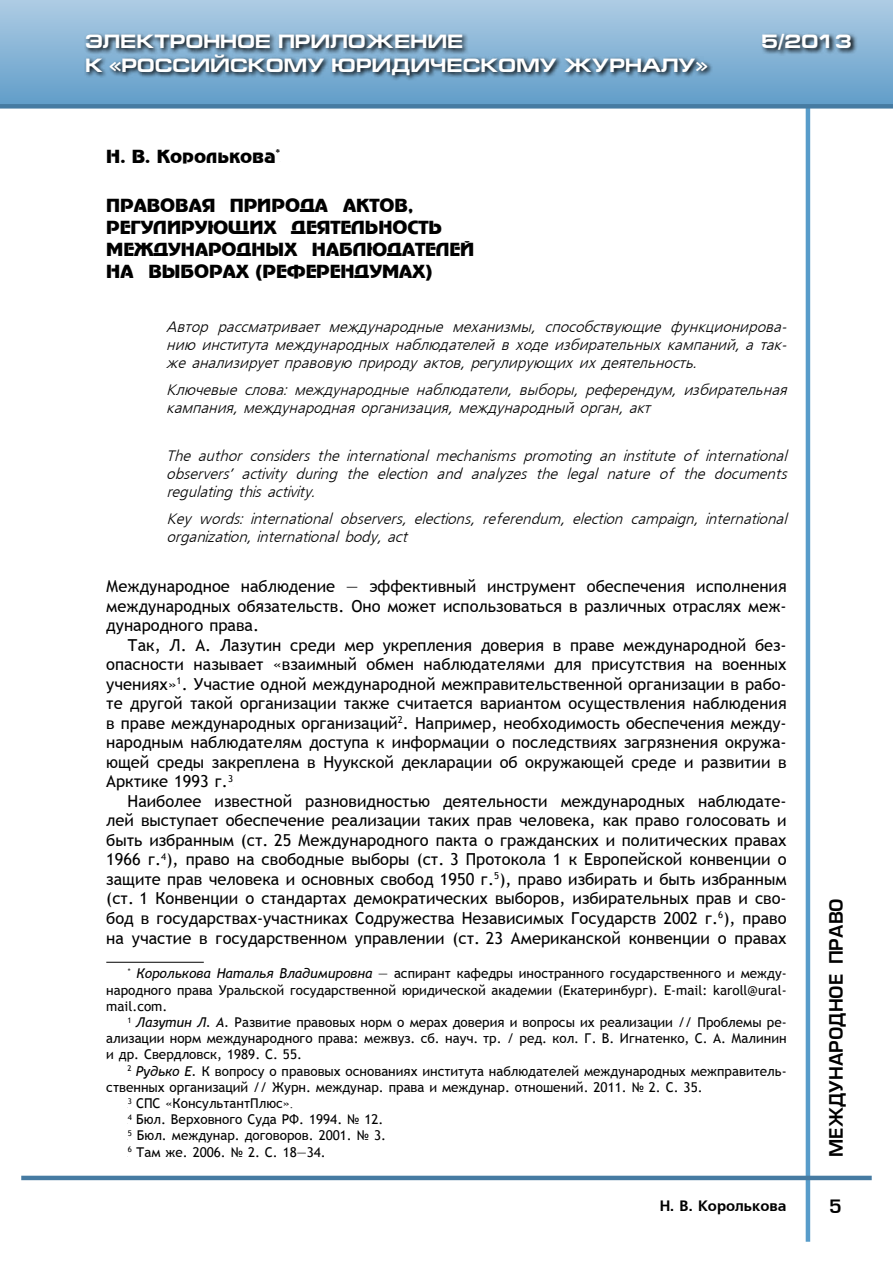
<style>
.page{position:relative;width:893px;height:1263px;background:#fff}
.page>*{position:absolute;margin:0;border:0;box-sizing:border-box;transform-origin:0 0}
.t1{font:700 19.5px "Europe Ext";color:#fff}
.t2{font:18px/22.2px "Adver Gothic";color:#000}
.t3{font:18px "Europe Demi Normal";color:#000}
.t4{font:16.5px/19.5px "Trebuchet MS";color:#000;text-align:justify}
.t5{font:italic 15px/18px "Free Set Cyrillic";color:#000;text-align:justify}
.t6{font:15px "Free Set Bold Cyrillic";color:#000}
.t7{font:13.5px/16.2px "Trebuchet MS";color:#000;text-align:justify}
.s1{font-style:italic}
.s2{font-family:"Times New Roman"}
</style>
<div class="page">
<hr style="left:806px;top:91px;width:4px;height:1151px;background:#589cca">
<hr style="left:21px;top:1176px;width:851px;height:4px;background:#467ba2">
<div style="left:0;top:0;width:893px;height:106px;background:linear-gradient(to bottom,#aecce4,#619dc9)"></div>
<div style="left:0;top:104px;width:893px;height:5px;background:#467ba2"></div>
<svg style="left:84px;top:31px;width:774px;height:50px;background:#6b90ac"></svg>
<hr style="left:106px;top:962px;width:98px;height:1px;background:#000">
<p class="t1" style="left:85px;top:31px;width:380px">ЭЛЕКТРОННОЕ ПРИЛОЖЕНИЕ</p>
<p class="t1" style="left:761px;top:31px;width:92px">5/2013</p>
<p class="t1" style="left:85px;top:54px;width:624px">К «РОССИЙСКОМУ ЮРИДИЧЕСКОМУ ЖУРНАЛУ»</p>
<p class="t2" style="left:106px;top:145px;width:175px">Н. В. Королькова<sup>*</sup></p>
<p class="t2" style="left:106px;top:194px;width:369px">ПРАВОВАЯ ПРИРОДА АКТОВ,<br>РЕГУЛИРУЮЩИХ ДЕЯТЕЛЬНОСТЬ<br>МЕЖДУНАРОДНЫХ НАБЛЮДАТЕЛЕЙ<br>НА ВЫБОРАХ (РЕФЕРЕНДУМАХ)</p>
<p class="t5" style="left:166px;top:319px;width:626px">Автор рассматривает международные механизмы, способствующие функционирова&shy;нию института международных наблюдателей в ходе избирательных кампаний, а так&shy;же анализирует правовую природу актов, регулирующих их деятельность.</p>
<p class="t5" style="left:166px;top:382px;width:626px">Ключевые слова: международные наблюдатели, выборы, референдум, избирательная кампания, международная организация, международный орган, акт</p>
<p class="t5" style="left:166px;top:448px;width:626px">The author considers the international mechanisms promoting an institute of international observers’ activity during the election and analyzes the legal nature of the documents regulating this activity.</p>
<p class="t5" style="left:166px;top:511px;width:626px">Key words: international observers, elections, referendum, election campaign, international organization, international body, act</p>
<p class="t4" style="left:106px;top:577px;width:682px">Международное наблюдение — эффективный инструмент обеспечения исполнения международных обязательств. Оно может использоваться в различных отраслях меж&shy;дународного права.</p>
<p class="t4" style="left:106px;top:635px;width:682px;text-indent:21px">Так, Л. А. Лазутин среди мер укрепления доверия в праве международной без&shy;опасности называет «взаимный обмен наблюдателями для присутствия на военных учениях»<sup>1</sup>. Участие одной международной межправительственной организации в рабо&shy;те другой такой организации также считается вариантом осуществления наблюдения в праве международных организаций<sup>2</sup>. Например, необходимость обеспечения между&shy;народным наблюдателям доступа к информации о последствиях загрязнения окружа&shy;ющей среды закреплена в Нуукской декларации об окружающей среде и развитии в Арктике 1993 г.<sup>3</sup></p>
<p class="t4" style="left:106px;top:791px;width:682px;text-indent:21px">Наиболее известной разновидностью деятельности международных наблюдате&shy;лей выступает обеспечение реализации таких прав человека, как право голосовать и быть избранным (ст. 25 Международного пакта о гражданских и политических правах 1966 г.<sup>4</sup>), право на свободные выборы (ст. 3 Протокола 1 к Европейской конвенции о защите прав человека и основных свобод 1950 г.<sup>5</sup>), право избирать и быть избранным (ст. 1 Конвенции о стандартах демократических выборов, избирательных прав и сво&shy;бод в государствах-участниках Содружества Независимых Государств 2002 г.<sup>6</sup>), право на участие в государственном управлении (ст. 23 Американской конвенции о правах</p>
<p class="t7" style="left:106px;top:966px;width:682px;text-indent:21px"><sup>*</sup> <span class="s1">Королькова Наталья Владимировна</span> — аспирант кафедры иностранного государственного и между&shy;народного права Уральской государственной юридической академии (Екатеринбург). E-mail: karoll@ural&shy;mail.com.</p>
<p class="t7" style="left:106px;top:1014px;width:682px;text-indent:21px"><sup>1</sup> <span class="s1">Лазутин Л. А.</span> Развитие правовых норм о мерах доверия и вопросы их реализации // Проблемы ре&shy;ализации норм международного права: межвуз. сб. науч. тр. / ред. кол. Г. В. Игнатенко, С. А. Малинин и др. Свердловск, 1989. С. 55.</p>
<p class="t7" style="left:128px;top:1063px;width:661px"><sup>2</sup> <span class="s1">Рудько Е.</span> К вопросу о правовых основаниях института наблюдателей международных межправитель-</p>
<p class="t7" style="left:106px;top:1079px;width:598px">ственных организаций // Журн. междунар. права и междунар. отношений. 2011. № 2. С. 35.</p>
<p class="t7" style="left:128px;top:1095px;width:167px"><sup>3</sup> СПС «КонсультантПлюс»<span class="s2">.</span></p>
<p class="t7" style="left:128px;top:1111px;width:257px"><sup>4</sup> Бюл. Верховного Суда РФ. 1994. № 12.</p>
<p class="t7" style="left:128px;top:1128px;width:260px"><sup>5</sup> Бюл. междунар. договоров. 2001. № 3.</p>
<p class="t7" style="left:128px;top:1144px;width:199px"><sup>6</sup> Там же. 2006. № 2. С. 18—34.</p>
<p class="t6" style="left:660px;top:1197px;width:129px">Н. В. Королькова</p>
<p class="t3" style="left:826px;top:1157px;width:260px;rotate:-90deg">международное право</p>
<p class="t3" style="left:829px;top:1196px;width:14px">5</p>
</div>
